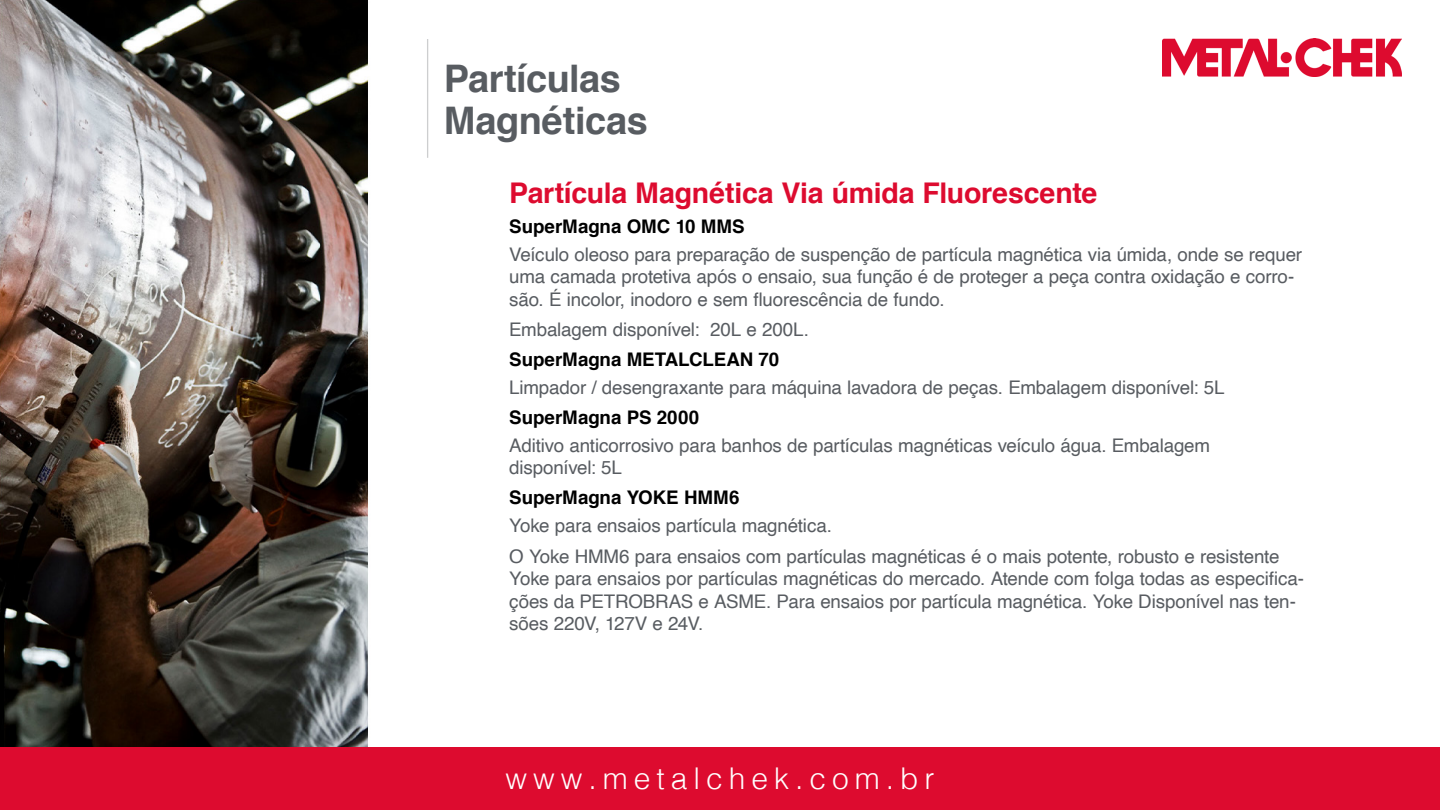
<style>
.page{position:relative;width:1440px;height:810px;background:#fff}
.page>*{position:absolute;margin:0;border:0;box-sizing:border-box;transform-origin:0 0}
.t1{font:700 38.03px/41.9px "Helvetica";letter-spacing:-.01em;color:#585c61}
.t2{font:300 30px "Helvetica";letter-spacing:.2em;color:#fff}
.t3{font:700 28.5px "Helvetica";letter-spacing:-.01em;color:#dd0b2f}
.t4{font:18.75px/22.5px "Helvetica";letter-spacing:-.01em;color:#585c61}
.t5{font:700 18.75px "Helvetica";letter-spacing:-.005em;color:#000}
</style>
<div class="page">
<img style="left:0;top:0;width:429px;height:747px">
<img style="left:1162px;top:38px;width:239px;height:38px">
<div style="left:0;top:747px;width:1440px;height:63px;background:#dd0b2f"></div>
<hr style="left:427px;top:39px;width:1px;height:119px;background:#cdcecf">
<h1 class="t1" style="left:444px;top:58px;width:206px">Partículas<br>Magnéticas</h1>
<h3 class="t3" style="left:509px;top:170px;width:590px">Partícula Magnética Via úmida Fluorescente</h3>
<p class="t5" style="left:509px;top:211px;width:237px">SuperMagna OMC 10 MMS</p>
<p class="t4" style="left:509px;top:243px;width:794px">Veículo oleoso para preparação de suspenção de partícula magnética via úmida, onde se requer uma camada protetiva após o ensaio, sua função é de proteger a peça contra oxidação e corro&shy;são. É incolor, inodoro e sem fluorescência de fundo.</p>
<p class="t4" style="left:509px;top:319px;width:301px">Embalagem disponível: 20L e 200L.</p>
<p class="t5" style="left:509px;top:345px;width:272px">SuperMagna METALCLEAN 70</p>
<p class="t4" style="left:509px;top:377px;width:717px">Limpador / desengraxante para máquina lavadora de peças. Embalagem disponível: 5L</p>
<p class="t5" style="left:509px;top:402px;width:192px">SuperMagna PS 2000</p>
<p class="t4" style="left:509px;top:435px;width:702px">Aditivo anticorrosivo para banhos de partículas magnéticas veículo água. Embalagem disponível: 5L</p>
<p class="t5" style="left:509px;top:483px;width:232px">SuperMagna YOKE HMM6</p>
<p class="t4" style="left:509px;top:511px;width:772px;line-height:30.8px">Yoke para ensaios partícula magnética.<br>O Yoke HMM6 para ensaios com partículas magnéticas é o mais potente, robusto e resistente</p>
<p class="t4" style="left:509px;top:568px;width:796px">Yoke para ensaios por partículas magnéticas do mercado. Atende com folga todas as especifica&shy;ções da PETROBRAS e ASME. Para ensaios por partícula magnética. Yoke Disponível nas ten&shy;sões 220V, 127V e 24V.</p>
<h2 class="t2" style="left:505px;top:753px;width:431px">www.metalchek.com.br</h2>
</div>
